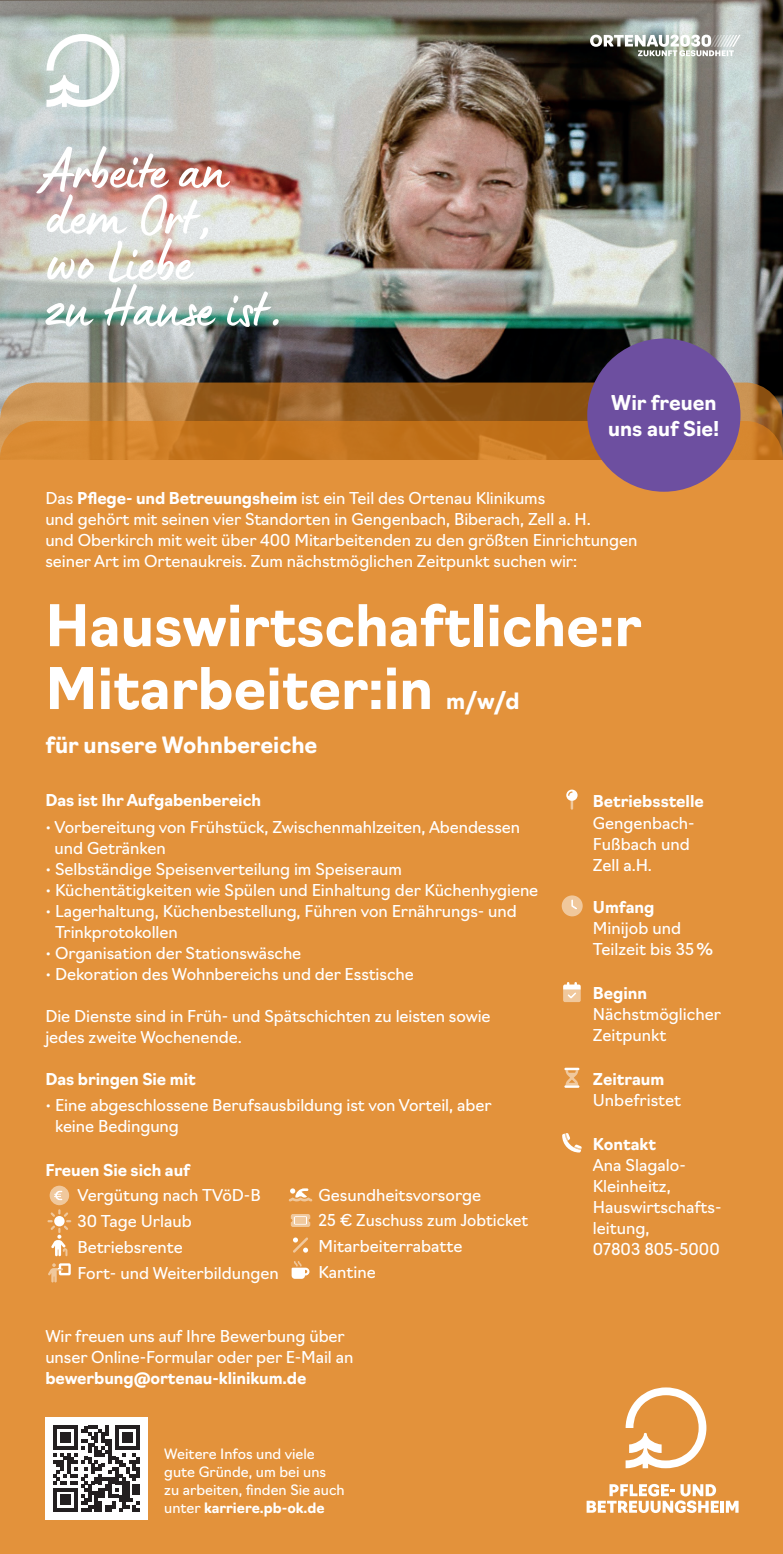
<style>
.page{position:relative;width:783px;height:1554px;background:#fff}
.page>*{position:absolute;margin:0;border:0;box-sizing:border-box;transform-origin:0 0}
.t1{font:60px/46px "Lumios Marker";color:#fff}
.t2{font:700 56px/62.8px "Navigo";color:#fff}
.t3{font:700 22px "Navigo";color:#fff}
.t4{font:700 20px/26px "Navigo";color:#fff}
.t5{font:16px/21px "Navigo";letter-spacing:-.005em;color:#fff}
.t6{font:700 16px "Navigo";letter-spacing:-.005em;color:#fff}
.t7{font:14px/18px "Navigo";color:#fff}
.s1{font-weight:700}
</style>
<div class="page">
<img style="left:0;top:0;width:782px;height:382px">
<img style="left:0;top:1px;width:492px;height:381px">
<div style="left:0;top:382px;width:782px;height:1171px;background:#e3923b"></div>
<svg style="left:590px;top:35px;width:150px;height:21px"></svg>
<svg style="left:46px;top:34px;width:73px;height:73px"></svg>
<svg style="left:566px;top:789px;width:11px;height:20px"></svg>
<svg style="left:561px;top:895px;width:21px;height:21px"></svg>
<svg style="left:563px;top:982px;width:17px;height:20px"></svg>
<hr style="left:564px;top:1067px;width:15px;height:3px;background:#fff">
<svg style="left:564px;top:1070px;width:15px;height:17px"></svg>
<svg style="left:562px;top:1132px;width:19px;height:20px"></svg>
<svg style="left:47px;top:1185px;width:24px;height:71px;background:#e9ad6c"></svg>
<svg style="left:48px;top:1263px;width:23px;height:19px"></svg>
<svg style="left:288px;top:1188px;width:24px;height:13px"></svg>
<svg style="left:291px;top:1214px;width:19px;height:13px"></svg>
<svg style="left:290px;top:1233px;width:22px;height:22px"></svg>
<svg style="left:291px;top:1261px;width:18px;height:17px"></svg>
<div style="left:587px;top:338px;width:153px;height:154px;background:#6d4fa0;border-radius:50%"></div>
<svg style="left:586px;top:1483px;width:152px;height:29px"></svg>
<svg style="left:625px;top:1387px;width:81px;height:81px"></svg>
<div style="left:45px;top:1417px;width:102px;height:102px;background:#fff"></div>
<svg style="left:53px;top:1425px;width:87px;height:86px"></svg>
<h1 class="t1" style="left:45px;top:143px;width:241px">Arbeite an dem Ort,<br>wo Liebe<br>zu Hause ist.</h1>
<p class="t4" style="left:608px;top:388px;width:113px">Wir freuen uns auf Sie!</p>
<p class="t5" style="left:45px;top:486px;width:593px">Das <span class="s1">Pflege- und Betreuungsheim</span> ist ein Teil des Ortenau Klinikums<br>und gehört mit seinen vier Standorten in Gengenbach, Biberach, Zell a. H.<br>und Oberkirch mit weit über 400 Mitarbeitenden zu den größten Einrichtungen seiner Art im Ortenaukreis. Zum nächstmöglichen Zeitpunkt suchen wir:</p>
<h2 class="t2" style="left:45px;top:590px;width:597px">Hauswirtschaftliche:r<br>Mitarbeiter:in</h2>
<h3 class="t3" style="left:446px;top:683px;width:75px">m/w/d</h3>
<h3 class="t3" style="left:45px;top:727px;width:273px">für unsere Wohnbereiche</h3>
<p class="t6" style="left:45px;top:787px;width:217px">Das ist Ihr Aufgabenbereich</p>
<p class="t5" style="left:55px;top:815px;width:467px;text-indent:-9px">• Vorbereitung von Frühstück, Zwischenmahlzeiten, Abendessen und Getränken</p>
<p class="t5" style="left:45px;top:857px;width:358px">• Selbständige Speisenverteilung im Speiseraum</p>
<p class="t5" style="left:45px;top:878px;width:494px">• Küchentätigkeiten wie Spülen und Einhaltung der Küchenhygiene</p>
<p class="t5" style="left:55px;top:899px;width:463px;text-indent:-10px">• Lagerhaltung, Küchenbestellung, Führen von Ernährungs- und<br>Trinkprotokollen</p>
<p class="t5" style="left:45px;top:941px;width:257px">• Organisation der Stationswäsche</p>
<p class="t5" style="left:45px;top:962px;width:370px">• Dekoration des Wohnbereichs und der Esstische</p>
<p class="t5" style="left:45px;top:1004px;width:446px">Die Dienste sind in Früh- und Spätschichten zu leisten sowie jedes zweite Wochenende.</p>
<p class="t6" style="left:45px;top:1066px;width:152px">Das bringen Sie mit</p>
<p class="t5" style="left:55px;top:1093px;width:438px;text-indent:-10px">• Eine abgeschlossene Berufsausbildung ist von Vorteil, aber keine Bedingung</p>
<p class="t6" style="left:45px;top:1157px;width:146px">Freuen Sie sich auf</p>
<p class="t5" style="left:77px;top:1181px;width:203px;line-height:25.8px">Vergütung nach TVöD-B<br>30 Tage Urlaub<br>Betriebsrente<br>Fort- und Weiterbildungen</p>
<p class="t5" style="left:318px;top:1180px;width:211px;line-height:25.6px">Gesundheitsvorsorge<br>25 € Zuschuss zum Jobticket<br>Mitarbeiterrabatte<br>Kantine</p>
<p class="t5" style="left:45px;top:1324px;width:309px">Wir freuen uns auf Ihre Bewerbung über unser Online-Formular oder per E-Mail an</p>
<p class="t6" style="left:45px;top:1365px;width:262px">bewerbung@ortenau-klinikum.de</p>
<p class="t7" style="left:164px;top:1444px;width:182px">Weitere Infos und viele gute Gründe, um bei uns<br>zu arbeiten, finden Sie auch unter <span class="s1">karriere.pb-ok.de</span></p>
<p class="t6" style="left:592px;top:788px;width:112px">Betriebsstelle</p>
<p class="t5" style="left:592px;top:811px;width:103px">Gengenbach-<br>Fußbach und<br>Zell a.H.</p>
<p class="t6" style="left:592px;top:895px;width:63px">Umfang</p>
<p class="t5" style="left:592px;top:916px;width:122px">Minijob und<br>Teilzeit bis 35 %</p>
<p class="t6" style="left:592px;top:980px;width:56px">Beginn</p>
<p class="t5" style="left:592px;top:1002px;width:129px">Nächstmöglicher<br>Zeitpunkt</p>
<p class="t6" style="left:592px;top:1066px;width:73px">Zeitraum</p>
<p class="t5" style="left:592px;top:1088px;width:90px">Unbefristet</p>
<p class="t6" style="left:592px;top:1131px;width:65px">Kontakt</p>
<p class="t5" style="left:592px;top:1152px;width:130px">Ana Slagalo-<br>Kleinheitz,<br>Hauswirtschafts&shy;leitung,<br>07803 805-5000</p>
</div>
